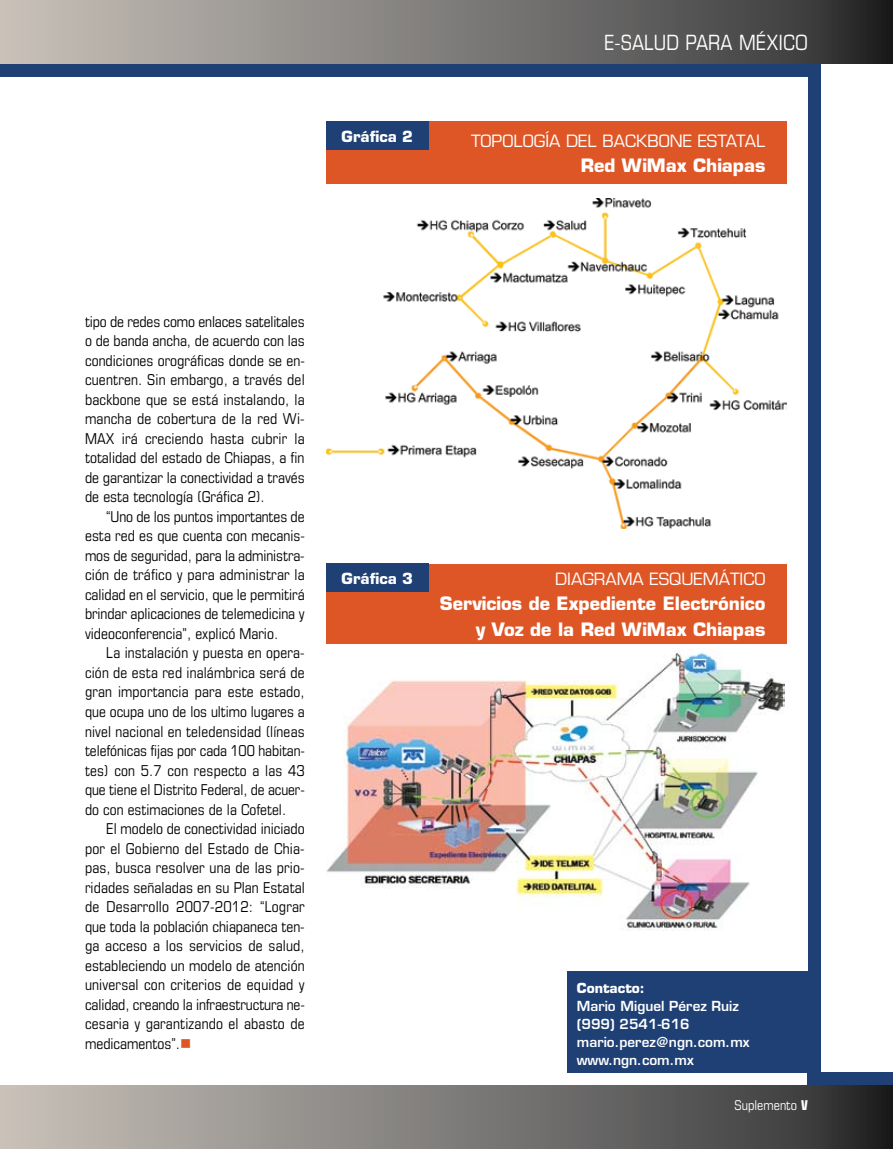
<style>
.page{position:relative;width:893px;height:1149px;background:#fff}
.page>*{position:absolute;margin:0;border:0;box-sizing:border-box;transform-origin:0 0}
.t1{font:condensed 21px "Eurostile";color:#fff}
.t2{font:700 18px/25.5px "Eurostile";color:#fff;text-align:right}
.t3{font:16.5px "Eurostile";color:#fff}
.t4{font:condensed 15px/19.5px "Eurostile";color:#000;text-align:justify}
.t5{font:700 15px "Eurostile";color:#fff}
.t6{font:600 13.5px/18px "Eurostile";color:#fff}
.t7{font:condensed 13.5px "Eurostile";color:#fff}
.t8{font:700 13.5px "Eurostile";color:#fff}
.s1{color:#de5626}
.s2{font-weight:700}
</style>
<div class="page">
<svg style="left:0;top:1084px;width:893px;height:64px;background:#7e7b79"></svg>
<svg style="left:0;top:0;width:893px;height:64px;background:#7d7a77"></svg>
<div style="left:567px;top:970px;width:248px;height:102px;background:#1f4075"></div>
<div style="left:0;top:64px;width:815px;height:13px;background:#1f4075"></div>
<div style="left:808px;top:64px;width:13px;height:1020px;background:#1f4075"></div>
<div style="left:808px;top:1071px;width:85px;height:13px;background:#1f4075"></div>
<img style="left:326px;top:198px;width:461px;height:330px">
<img style="left:326px;top:650px;width:458px;height:280px">
<div style="left:326px;top:121px;width:461px;height:63px;background:#de5626"></div>
<div style="left:326px;top:563px;width:461px;height:80px;background:#de5626"></div>
<div style="left:326px;top:121px;width:103px;height:29px;background:#1f4075"></div>
<div style="left:326px;top:563px;width:103px;height:29px;background:#1f4075"></div>
<p class="t5" style="left:342px;top:127px;width:73px">Gráfica 2</p>
<h1 class="t1" style="left:604px;top:30px;width:205px">e-salud para méxico</h1>
<p class="t3" style="left:471px;top:130px;width:296px">TOPOLOGÍA DEL BACKBONE ESTATAL</p>
<p class="t2" style="left:581px;top:152px;width:186px">Red WiMax Chiapas</p>
<p class="t4" style="left:85px;top:311px;width:221px">tipo de redes como enlaces satelitales o de banda ancha, de acuerdo con las condiciones orográficas donde se en&shy;cuentren. Sin embargo, a través del backbone que se está instalando, la mancha de cobertura de la red Wi-MAX irá creciendo hasta cubrir la totalidad del estado de Chiapas, a fin de garantizar la conectividad a través de esta tecnología (Gráfica 2).</p>
<p class="t4" style="left:85px;top:506px;width:221px;text-indent:21px">“Uno de los puntos importantes de esta red es que cuenta con mecanis&shy;mos de seguridad, para la administra&shy;ción de tráfico y para administrar la calidad en el servicio, que le permitirá brindar aplicaciones de telemedicina y videoconferencia”, explicó Mario.</p>
<p class="t4" style="left:85px;top:643px;width:221px;text-indent:21px">La instalación y puesta en opera&shy;ción de esta red inalámbrica será de gran importancia para este estado, que ocupa uno de los ultimo lugares a nivel nacional en teledensidad (líneas telefónicas fijas por cada 100 habitan&shy;tes) con 5.7 con respecto a las 43 que tiene el Distrito Federal, de acuer&shy;do con estimaciones de la Cofetel.</p>
<p class="t4" style="left:85px;top:818px;width:221px;text-indent:21px">El modelo de conectividad iniciado por el Gobierno del Estado de Chia&shy;pas, busca resolver una de las prio&shy;ridades señaladas en su Plan Estatal de Desarrollo 2007-2012: “Lograr que toda la población chiapaneca ten&shy;ga acceso a los servicios de salud, estableciendo un modelo de atención universal con criterios de equidad y calidad, creando la infraestructura ne&shy;cesaria y garantizando el abasto de medicamentos”.<span class="s1">■</span></p>
<p class="t5" style="left:342px;top:569px;width:73px">Gráfica 3</p>
<p class="t3" style="left:555px;top:568px;width:212px">DIAGRAMA ESQUEMÁTICO</p>
<p class="t2" style="left:440px;top:590px;width:327px">Servicios de Expediente Electrónico y Voz de la Red WiMax Chiapas</p>
<p class="t8" style="left:577px;top:979px;width:69px">Contacto:</p>
<p class="t6" style="left:577px;top:996px;width:174px">Mario Miguel Pérez Ruiz (999) 2541-616 mario.perez@ngn.com.mx www.ngn.com.mx</p>
<p class="t7" style="left:735px;top:1097px;width:75px">Suplemento <span class="s2">V</span></p>
</div>
